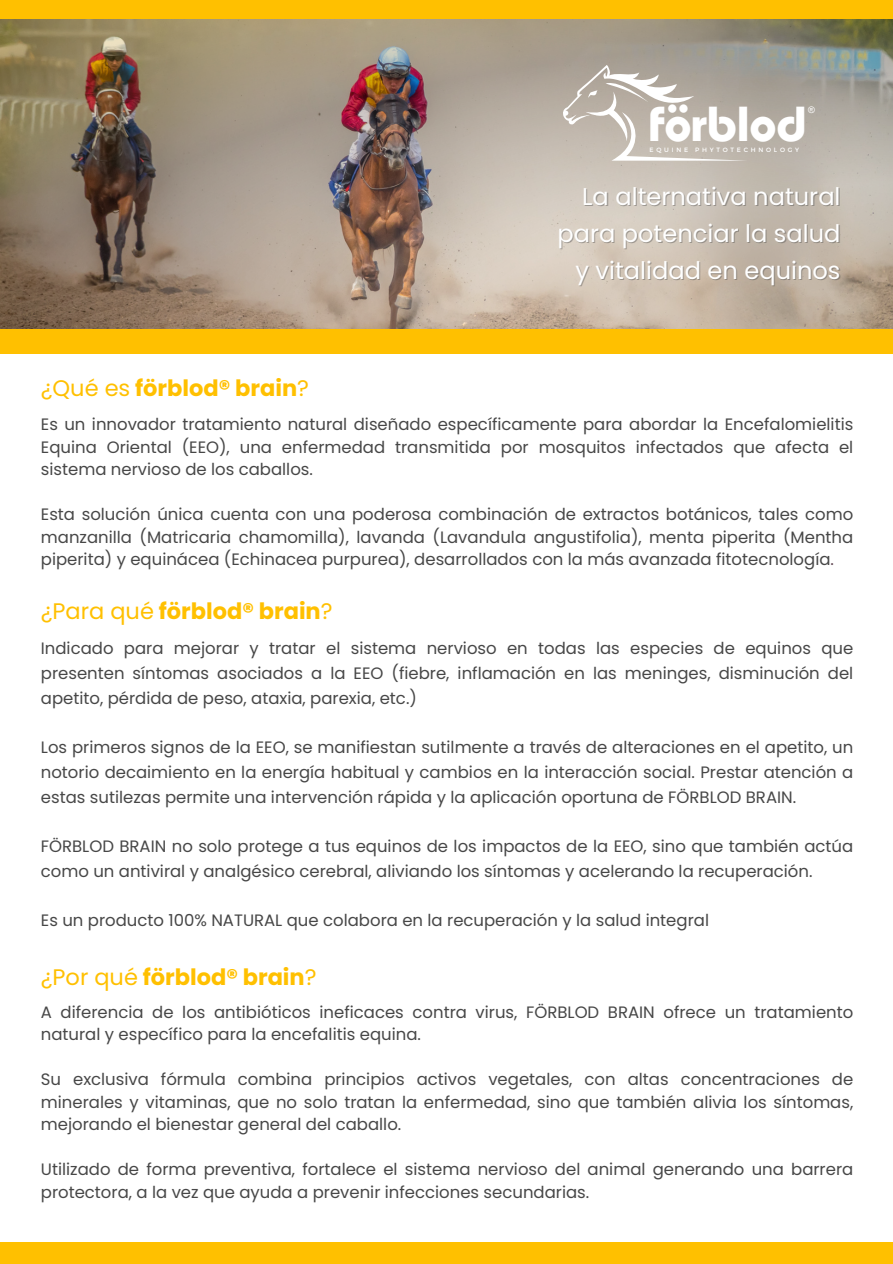
<style>
.page{position:relative;width:893px;height:1264px;background:#fff}
.page>*{position:absolute;margin:0;border:0;box-sizing:border-box;transform-origin:0 0}
.t1{font:700 48.75px "Bauhaus Pro";letter-spacing:-.01em;color:#fff}
.t2{font:24.15px "Poppins";color:#fff}
.t3{font:700 22.5px "Poppins";color:#ffc000}
.t4{font:16.5px/22.5px "Poppins";color:#474747;text-align:justify}
.t5{font:9.15px "Arial Unicode MS";color:#fff}
.t6{font:6.15px "Montserrat";letter-spacing:.445em;color:#fff}
.s1{font-weight:400}
.s2{color:#634a55}
</style>
<div class="page">
<div style="left:0;top:252px;width:892px;height:101px;background:#ffc000"></div>
<div style="left:0;top:0;width:892px;height:20px;background:#ffc000"></div>
<div style="left:0;top:1242px;width:892px;height:21px;background:#ffc000"></div>
<img style="left:0;top:20px;width:892px;height:308px">
<svg style="left:562px;top:65px;width:185px;height:95px;background:#beb7ad"></svg>
<p class="t1" style="left:648px;top:107px;width:159px">förblod</p>
<p class="t5" style="left:808px;top:104px;width:8px">®</p>
<p class="t6" style="left:649px;top:146px;width:151px">EQUINE PHYTOTECHNOLOGY</p>
<p class="t2" style="left:582px;top:179px;width:260px">La alternativa natural</p>
<p class="t2" style="left:557px;top:217px;width:285px">para potenciar la salud</p>
<p class="t2" style="left:575px;top:254px;width:266px">y vitalidad en equinos</p>
<p class="t3" style="left:41px;top:372px;width:269px"><span class="s1">¿Qué es</span> förblod® brain<span class="s1">?</span></p>
<p class="t4" style="left:41px;top:413px;width:813px">Es un innovador tratamiento natural diseñado específicamente para abordar la Encefalomielitis Equina Oriental (EEO), una enfermedad transmitida por mosquitos infectados que afecta el sistema nervioso de los caballos.</p>
<p class="t4" style="left:41px;top:503px;width:813px">Esta solución única cuenta con una poderosa combinación de extractos botánicos, tales como manzanilla (Matricaria chamomilla), lavanda (Lavandula angustifolia), menta piperita (Mentha piperita) y equinácea (Echinacea purpurea), desarrollados con la más avanzada fitotecnología<span class="s2">.</span></p>
<p class="t3" style="left:41px;top:595px;width:293px"><span class="s1">¿Para qué</span> förblod® brain<span class="s1">?</span></p>
<p class="t4" style="left:41px;top:636px;width:813px;line-height:24.8px">Indicado para mejorar y tratar el sistema nervioso en todas las especies de equinos que presenten síntomas asociados a la EEO (fiebre, inflamación en las meninges, disminución del apetito, pérdida de peso, ataxia, parexia, etc.)</p>
<p class="t4" style="left:41px;top:735px;width:813px;line-height:24.8px">Los primeros signos de la EEO, se manifiestan sutilmente a través de alteraciones en el apetito, un notorio decaimiento en la energía habitual y cambios en la interacción social. Prestar atención a estas sutilezas permite una intervención rápida y la aplicación oportuna de FÖRBLOD BRAIN.</p>
<p class="t4" style="left:41px;top:834px;width:813px;line-height:24.8px">FÖRBLOD BRAIN no solo protege a tus equinos de los impactos de la EEO, sino que también actúa como un antiviral y analgésico cerebral, aliviando los síntomas y acelerando la recuperación.</p>
<p class="t4" style="left:41px;top:909px;width:669px">Es un producto 100% NATURAL que colabora en la recuperación y la salud integral</p>
<p class="t3" style="left:41px;top:961px;width:277px"><span class="s1">¿Por qué</span> förblod® brain<span class="s1">?</span></p>
<p class="t4" style="left:41px;top:1000px;width:813px">A diferencia de los antibióticos ineficaces contra virus, FÖRBLOD BRAIN ofrece un tratamiento natural y específico para la encefalitis equina.</p>
<p class="t4" style="left:41px;top:1068px;width:813px">Su exclusiva fórmula combina principios activos vegetales, con altas concentraciones de minerales y vitaminas, que no solo tratan la enfermedad, sino que también alivia los síntomas, mejorando el bienestar general del caballo.</p>
<p class="t4" style="left:41px;top:1158px;width:813px">Utilizado de forma preventiva, fortalece el sistema nervioso del animal generando una barrera protectora, a la vez que ayuda a prevenir infecciones secundarias.</p>
</div>
